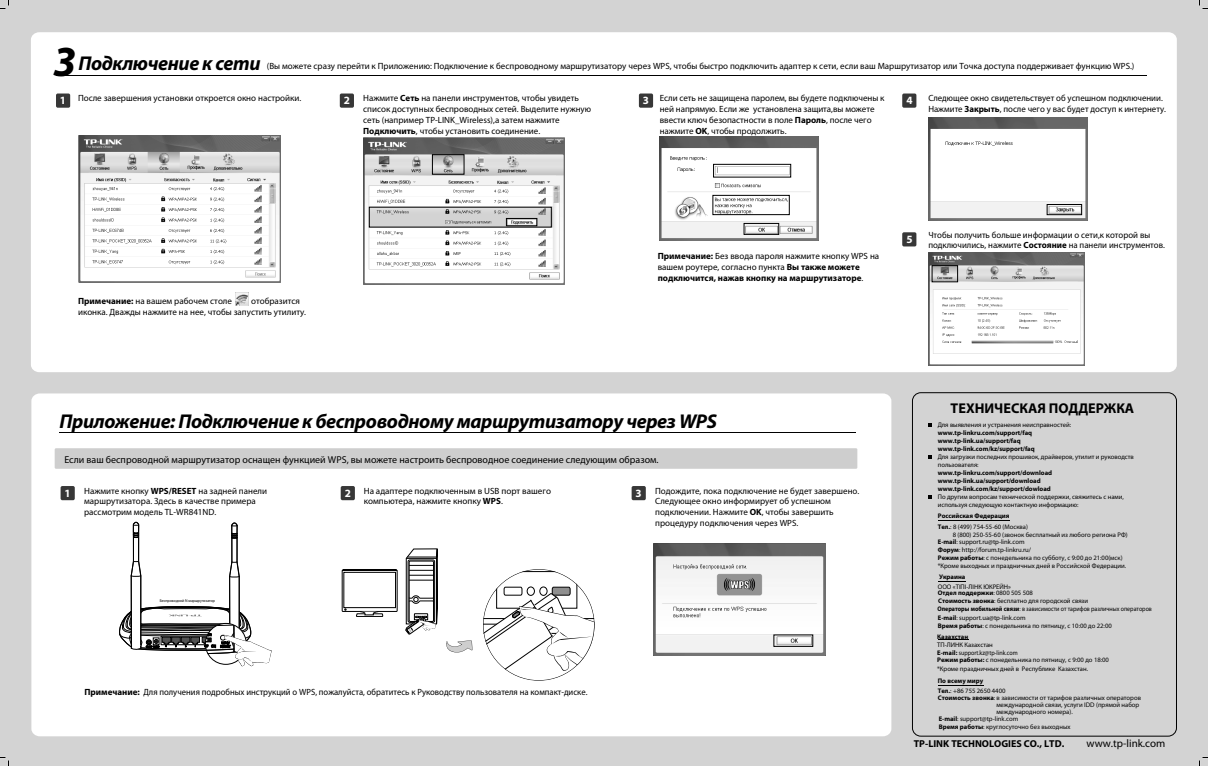
<style>
.page{position:relative;width:1208px;height:766px;background:#fff}
.page>*{position:absolute;margin:0;border:0;box-sizing:border-box;transform-origin:0 0}
.t1{font:italic 700 20px "Myriad Pro";letter-spacing:-.02em;color:#000}
.t2{font:700 14.2px "Myriad Pro";color:#010101}
.t3{font:700 11.1px "Myriad Pro";color:#fff}
.t4{font:11px "Myriad Pro";color:#000}
.t5{font:10px "Myriad Pro";color:#000}
.t6{font:700 10px "Myriad Pro";color:#000}
.t7{font:9px/10.8px "Myriad Pro";color:#000}
.t8{font:700 9px/10.8px "Myriad Pro";color:#000}
.t9{font:9px "Myriad Pro";color:#000;scale:.96 1}
.t10{font:6.6px/8px "Myriad Pro";color:#010101}
.t11{font:700 6.6px/8px "Myriad Pro";color:#010101}
.t12{font:4px "Myriad Pro";color:#000;scale:.96 1}
.s1{font-size:43px}
.s2{font-weight:700}
.s3{font-weight:400}
.s4{font-weight:700;font-size:11.1px;color:#fff}
.s5{font-weight:700;color:#000}
</style>
<div class="page">
<div style="left:0;top:0;width:1208px;height:765px;background:#d3d3d3"></div>
<div style="left:31px;top:32px;width:1145px;height:340px;background:#fff"></div>
<div style="left:31px;top:393px;width:860px;height:343px;background:#fff"></div>
<hr style="left:60px;top:432px;width:796px;height:1px;background:#000">
<div style="left:912px;top:392px;width:264px;height:344px;border:1px solid #000;border-radius:8px"></div>
<div style="left:55px;top:448px;width:802px;height:20px;background:#cecece"></div>
<div style="left:61px;top:486px;width:14px;height:14px;background:#373737;border-radius:2px"></div>
<div style="left:341px;top:486px;width:14px;height:14px;background:#373737;border-radius:2px"></div>
<div style="left:631px;top:486px;width:15px;height:14px;background:#373737;border-radius:2px"></div>
<hr style="left:56px;top:75px;width:1091px;height:1px;background:#000">
<svg style="left:342px;top:569px;width:55px;height:1px"></svg>
<div style="left:342px;top:570px;width:55px;height:41px;border:1px solid #000"></div>
<div style="left:344px;top:572px;width:52px;height:35px;background:#fff;border:1px solid #000"></div>
<svg style="left:356px;top:611px;width:27px;height:6px"></svg>
<div style="left:56px;top:93px;width:14px;height:15px;background:#373737;border-radius:2px"></div>
<div style="left:340px;top:93px;width:14px;height:15px;background:#373737;border-radius:2px"></div>
<div style="left:639px;top:93px;width:14px;height:15px;background:#373737;border-radius:2px"></div>
<div style="left:902px;top:93px;width:14px;height:15px;background:#373737;border-radius:2px"></div>
<div style="left:902px;top:232px;width:14px;height:14px;background:#373737;border-radius:2px"></div>
<svg style="left:406px;top:535px;width:66px;height:117px;background:#dfdfdf"></svg>
<svg style="left:483px;top:569px;width:111px;height:111px;background:#e9e9e9"></svg>
<svg style="left:119px;top:519px;width:153px;height:147px;background:#dedede"></svg>
<svg style="left:235px;top:292px;width:13px;height:13px"></svg>
<hr style="left:938px;top:520px;width:71px;height:1px;background:#010101">
<svg style="left:928px;top:423px;width:3px;height:4px"></svg>
<hr style="left:938px;top:684px;width:45px;height:1px;background:#010101">
<hr style="left:938px;top:639px;width:30px;height:1px;background:#010101">
<img style="left:78px;top:136px;width:202px;height:146px">
<img style="left:363px;top:137px;width:202px;height:147px">
<div style="left:432px;top:154px;width:32px;height:21px;border:1px solid #000"></div>
<div style="left:506px;top:218px;width:31px;height:8px;border:1px solid #000"></div>
<img style="left:660px;top:137px;width:158px;height:103px">
<div style="left:712px;top:195px;width:78px;height:20px;border:1px solid #000"></div>
<div style="left:743px;top:223px;width:36px;height:12px;border:1px solid #000"></div>
<div style="left:713px;top:164px;width:78px;height:13px;border:1px solid #000"></div>
<img style="left:929px;top:252px;width:155px;height:113px">
<div style="left:931px;top:265px;width:27px;height:17px;border:1px solid #000"></div>
<img style="left:928px;top:117px;width:159px;height:103px">
<div style="left:1046px;top:204px;width:36px;height:11px;border:1px solid #000"></div>
<img style="left:654px;top:543px;width:171px;height:112px">
<svg style="left:0;top:0;width:9px;height:9px"></svg>
<svg style="left:1199px;top:0;width:9px;height:9px"></svg>
<h1 class="t1" style="left:53px;top:51px;width:209px"><span class="s1">3</span>Подключение к сети</h1>
<p class="t3" style="left:60px;top:93px;width:8px">1</p>
<p class="t3" style="left:344px;top:93px;width:8px">2</p>
<p class="t3" style="left:643px;top:93px;width:8px">3</p>
<p class="t3" style="left:906px;top:93px;width:8px">4</p>
<p class="t7" style="left:267px;top:61px;width:869px">(Вы можете сразу перейти к Приложению: Подключение к беспроводному маршрутизатору через WPS, чтобы быстро подключить адаптер к сети, если ваш Маршрутизатор или Точка доступа поддерживает функцию WPS.)</p>
<p class="t7" style="left:363px;top:93px;width:229px">Нажмите <span class="s2">Сеть</span> на панели инструментов, чтобы увидеть список доступных беспроводных сетей. Выделите нужную сеть (например TP-LINK_Wireless),а затем нажмите <span class="s2">Подключить</span>, чтобы установить соединение.</p>
<p class="t7" style="left:928px;top:93px;width:239px">Следющее окно свидетельствует об успешном подключении.<br>Нажмите <span class="s2">Закрыть</span>, после чего у вас будет доступ к интернету.</p>
<p class="t7" style="left:78px;top:93px;width:225px">После завершения установки откроется окно настройки.</p>
<p class="t7" style="left:660px;top:93px;width:226px">Если сеть не защищена паролем, вы будете подключены к ней напрямую. Если же установлена защита,вы можете ввести ключ безопастности в поле <span class="s2">Пароль</span>, после чего нажмите <span class="s2">OK</span>, чтобы продолжить.</p>
<p class="t7" style="left:78px;top:296px;width:155px"><span class="s2">Примечание:</span> на вашем рабочем столе</p>
<p class="t7" style="left:78px;top:296px;width:230px;text-indent:173px">отобразится иконка. Дважды нажмите на нее, чтобы запустить утилиту.</p>
<p class="t8" style="left:658px;top:251px;width:223px">Примечание: <span class="s3">Без ввода пароля нажмите кнопку WPS на вашем роутере, согласно пункта</span> Вы также можете подключится, нажав кнопку на маршрутизаторе<span class="s3">.</span></p>
<p class="t3" style="left:906px;top:232px;width:8px">5</p>
<p class="t7" style="left:928px;top:229px;width:238px">Чтобы получить больше информации о сети,к которой вы подключились, нажмите <span class="s2">Состояние</span> на панели инструментов.</p>
<h1 class="t1" style="left:60px;top:408px;width:659px">Приложение: Подключение к беспроводному маршрутизатору через WPS</h1>
<p class="t5" style="left:64px;top:453px;width:596px">Если ваш беспроводной маршрутизатор оснащен функцией WPS, вы можете настроить беспроводное соединение следующим образом.</p>
<p class="t7" style="left:84px;top:485px;width:184px;text-indent:-20px"><span class="s4">1</span> Нажмите кнопку <span class="s2">WPS/RESET</span> на задней панели маршрутизатора. Здесь в качестве примера рассмотрим модель TL-WR841ND.</p>
<p class="t7" style="left:364px;top:485px;width:189px">На адаптере подключенным в USB порт вашего компьютера, нажмите кнопку <span class="s2">WPS</span>.</p>
<p class="t3" style="left:345px;top:485px;width:8px">2</p>
<p class="t7" style="left:655px;top:485px;width:206px;text-indent:-20px"><span class="s4">3</span> Подождите, пока подключение не будет завершено.<br>Следующее окно информирует об успешном подключении. Нажмите <span class="s2">OK</span>, чтобы завершить процедуру подключения через WPS.</p>
<p class="t12" style="left:160px;top:597px;width:59px">Беспроводной N маршрутизатор</p>
<p class="t9" style="left:84px;top:686px;width:526px"><span class="s2">Примечание:</span> Для получения подробных инструкций о WPS, пожалуйста, обратитесь к Руководству пользователя на компакт-диске.</p>
<h2 class="t2" style="left:950px;top:399px;width:185px">ТЕХНИЧЕСКАЯ ПОДДЕРЖКА</h2>
<p class="t10" style="left:937px;top:420px;width:135px">Для выявления и устранения неисправностей:</p>
<p class="t11" style="left:937px;top:428px;width:98px">www.tp-linkru.com/support/faq www.tp-link.ua/support/faq www.tp-link.com/kz/support/faq</p>
<p class="t10" style="left:937px;top:452px;width:198px">Для загрузки последних прошивок, драйверов, утилит и руководств пользователя:</p>
<p class="t11" style="left:937px;top:468px;width:116px">www.tp-linkru.com/support/download www.tp-link.ua/support/download www.tp-link.com/kz/support/dowload</p>
<p class="t10" style="left:937px;top:492px;width:187px">По другим вопросам технической поддержки, свяжитесь с нами, используя следующую контактную информацию:</p>
<p class="t11" style="left:937px;top:511px;width:73px">Российская Федерация</p>
<p class="t10" style="left:952px;top:522px;width:177px;text-indent:-15px"><span class="s2">Тел.</span>: 8 (499) 754-55-60 (Москва)<br>8 (800) 250-55-60 (звонок бесплатный из любого региона РФ)</p>
<p class="t10" style="left:937px;top:538px;width:190px"><span class="s2">E-mail</span>: support.ru@tp-link.com<br><span class="s2">Форум</span>: http://forum.tp-linkru.ru/<br><span class="s2">Режим работы</span>: с понедельника по субботу, с 9:00 до 21:00(мск) *Кроме выходных и праздничных дней в Российской Федерации.</p>
<p class="t11" style="left:939px;top:572px;width:28px">Украина</p>
<p class="t10" style="left:937px;top:583px;width:97px;line-height:6.5px">ООО «ТІПІ-ЛІНК ЮКРЕЙН»<br><span class="s2">Отдел поддержки</span>: 0800 505 508</p>
<p class="t10" style="left:937px;top:596px;width:216px;line-height:8.5px"><span class="s2">Стоимость звонка</span>: бесплатно для городской связи<br><span class="s2">Операторы мобильной связи</span>: в зависимости от тарифов различных операторов</p>
<p class="t11" style="left:937px;top:632px;width:33px">Казахстан</p>
<p class="t10" style="left:937px;top:640px;width:173px">ТП-ЛИНК Казахстан<br><span class="s5">E-mail:</span> support.kz@tp-link.com<br><span class="s5">Режим работы:</span> с понедельника по пятницу, с 9:00 до 18:00</p>
<p class="t10" style="left:937px;top:664px;width:152px">*Кроме праздничных дней в Республике Казахстан.</p>
<p class="t10" style="left:937px;top:613px;width:175px"><span class="s2">E-mail</span>: support.ua@tp-link.com<br><span class="s2">Время работы</span>: с понедельника по пятницу, с 10:00 до 22:00</p>
<p class="t11" style="left:937px;top:676px;width:47px">По всему миру</p>
<p class="t10" style="left:996px;top:693px;width:146px;line-height:7.1px;text-indent:-59px"><span class="s2">Стоимость звонка</span>: в зависимости от тарифов различных операторов международной связи, услуги IDD (прямой набор международного номера).</p>
<p class="t10" style="left:937px;top:686px;width:69px"><span class="s2">Тел.</span>: +86 755 2650 4400</p>
<p class="t10" style="left:938px;top:715px;width:81px"><span class="s2">E-mail</span>: support@tp-link.com</p>
<p class="t10" style="left:938px;top:722px;width:133px"><span class="s2">Время работы</span>: круглосуточно без выходных</p>
<p class="t6" style="left:913px;top:736px;width:152px">TP-LINK TECHNOLOGIES CO., LTD.</p>
<p class="t4" style="left:1086px;top:736px;width:80px">www.tp-link.com</p>
</div>
